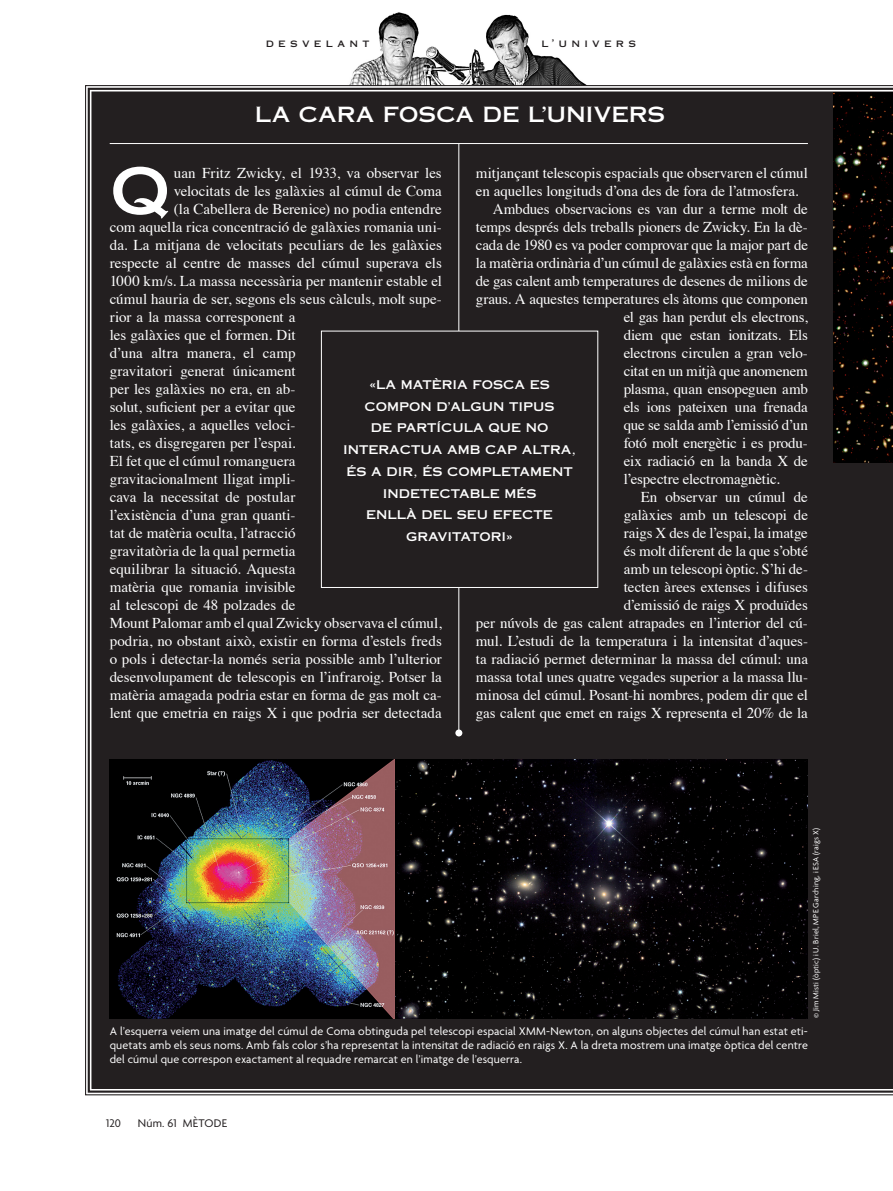
<style>
.page{position:relative;width:893px;height:1191px;background:#fff}
.page>*{position:absolute;margin:0;border:0;box-sizing:border-box;transform-origin:0 0}
.t1{font:64.5px "Copperplate Thirty One AB";color:#fff}
.t2{font:21px "Copperplate Thirty One AB";letter-spacing:-.005em;color:#fff}
.t3{font:15px "Times";letter-spacing:-.005em;color:#fff}
.t4{font:12px/14.2px "Agenda";letter-spacing:.015em;color:#fff;text-align:justify}
.t5{font:12px/21.8px "Copperplate Thirty One AB";color:#fff;text-align:center}
.t6{font:12px "Agenda";letter-spacing:.02em;color:#231f20}
.t7{font:10.5px "Copperplate Thirty One AB";letter-spacing:.41em;color:#231f20}
.t8{font:8.25px "Agenda";letter-spacing:.02em;color:#fff}
</style>
<div class="page">
<img style="left:349px;top:12px;width:238px;height:73px">
<div style="left:91px;top:91px;width:802px;height:998px;background:#231f20"></div>
<hr style="left:110px;top:143px;width:698px;height:1px;background:#fff">
<hr style="left:458px;top:143px;width:1px;height:589px;background:#fff">
<div style="left:455px;top:729px;width:7px;height:7px;background:#fff;border-radius:50%"></div>
<img style="left:834px;top:93px;width:59px;height:369px">
<img style="left:110px;top:759px;width:698px;height:259px">
<svg style="left:819px;top:856px;width:1px;height:13px"></svg>
<div style="left:321px;top:331px;width:277px;height:256px;background:#231f20"></div>
<div style="left:321px;top:331px;width:277px;height:257px;border:1px solid #fff"></div>
<p class="t7" style="left:266px;top:37px;width:105px">desvelant</p>
<p class="t7" style="left:542px;top:37px;width:96px">l’univers</p>
<h2 class="t2" style="left:255px;top:103px;width:412px">LA CARA FOSCA DE L’UNIVERS</h2>
<h1 class="t1" style="left:110px;top:154px;width:62px">Q</h1>
<p class="t3" style="left:174px;top:167px;width:270px">uan Fritz Zwicky, el 1933, va observar les</p>
<p class="t3" style="left:476px;top:167px;width:334px">mitjançant telescopis espacials que observaren el cúmul</p>
<p class="t3" style="left:476px;top:185px;width:324px">en aquelles longituds d’ona des de fora de l’atmosfera.</p>
<p class="t3" style="left:493px;top:203px;width:317px">Ambdues observacions es van dur a terme molt de</p>
<p class="t3" style="left:476px;top:221px;width:334px">temps després dels treballs pioners de Zwicky. En la dè-</p>
<p class="t3" style="left:476px;top:239px;width:334px">cada de 1980 es va poder comprovar que la major part de</p>
<p class="t3" style="left:476px;top:257px;width:334px">la matèria ordinària d’un cúmul de galàxies està en forma</p>
<p class="t3" style="left:476px;top:275px;width:334px">de gas calent amb temperatures de desenes de milions de</p>
<p class="t3" style="left:476px;top:293px;width:334px">graus. A aquestes temperatures els àtoms que componen</p>
<p class="t3" style="left:624px;top:311px;width:186px">el gas han perdut els electrons,</p>
<p class="t3" style="left:624px;top:329px;width:186px">diem que estan ionitzats. Els</p>
<p class="t3" style="left:624px;top:347px;width:186px">electrons circulen a gran velo-</p>
<p class="t3" style="left:624px;top:365px;width:186px">citat en un mitjà que anomenem</p>
<p class="t3" style="left:624px;top:383px;width:186px">plasma, quan ensopeguen amb</p>
<p class="t3" style="left:624px;top:401px;width:186px">els ions pateixen una frenada</p>
<p class="t3" style="left:624px;top:419px;width:186px">que se salda amb l’emissió d’un</p>
<p class="t3" style="left:624px;top:437px;width:186px">fotó molt energètic i es produ-</p>
<p class="t3" style="left:624px;top:455px;width:186px">eix radiació en la banda X de</p>
<p class="t3" style="left:624px;top:473px;width:158px">l’espectre electromagnètic.</p>
<p class="t3" style="left:641px;top:491px;width:169px">En observar un cúmul de</p>
<p class="t3" style="left:624px;top:509px;width:186px">galàxies amb un telescopi de</p>
<p class="t3" style="left:624px;top:527px;width:186px">raigs X des de l’espai, la imatge</p>
<p class="t3" style="left:624px;top:545px;width:186px">és molt diferent de la que s’obté</p>
<p class="t3" style="left:624px;top:563px;width:186px">amb un telescopi òptic. S’hi de-</p>
<p class="t3" style="left:624px;top:581px;width:186px">tecten àrees extenses i difuses</p>
<p class="t3" style="left:624px;top:599px;width:186px">d’emissió de raigs X produïdes</p>
<p class="t3" style="left:476px;top:617px;width:334px">per núvols de gas calent atrapades en l’interior del cú-</p>
<p class="t3" style="left:476px;top:635px;width:334px">mul. L’estudi de la temperatura i la intensitat d’aques-</p>
<p class="t3" style="left:476px;top:653px;width:334px">ta radiació permet determinar la massa del cúmul: una</p>
<p class="t3" style="left:476px;top:671px;width:334px">massa total unes quatre vegades superior a la massa llu-</p>
<p class="t3" style="left:476px;top:689px;width:334px">minosa del cúmul. Posant-hi nombres, podem dir que el</p>
<p class="t3" style="left:476px;top:707px;width:334px">gas calent que emet en raigs X representa el 20% de la</p>
<p class="t3" style="left:174px;top:185px;width:270px">velocitats de les galàxies al cúmul de Coma</p>
<p class="t3" style="left:174px;top:203px;width:270px">(la Cabellera de Berenice) no podia entendre</p>
<p class="t3" style="left:110px;top:221px;width:334px">com aquella rica concentració de galàxies romania uni-</p>
<p class="t3" style="left:110px;top:239px;width:334px">da. La mitjana de velocitats peculiars de les galàxies</p>
<p class="t3" style="left:110px;top:257px;width:334px">respecte al centre de masses del cúmul superava els</p>
<p class="t3" style="left:110px;top:275px;width:334px">1000 km/s. La massa necessària per mantenir estable el</p>
<p class="t3" style="left:110px;top:293px;width:334px">cúmul hauria de ser, segons els seus càlculs, molt supe-</p>
<p class="t3" style="left:110px;top:311px;width:187px">rior a la massa corresponent a</p>
<p class="t3" style="left:110px;top:329px;width:187px">les galàxies que el formen. Dit</p>
<p class="t3" style="left:110px;top:347px;width:187px">d’una altra manera, el camp</p>
<p class="t3" style="left:110px;top:365px;width:187px">gravitatori generat únicament</p>
<p class="t3" style="left:110px;top:383px;width:187px">per les galàxies no era, en ab-</p>
<p class="t3" style="left:110px;top:401px;width:187px">solut, suficient per a evitar que</p>
<p class="t3" style="left:110px;top:419px;width:187px">les galàxies, a aquelles veloci-</p>
<p class="t3" style="left:110px;top:437px;width:187px">tats, es disgregaren per l’espai.</p>
<p class="t3" style="left:110px;top:455px;width:187px">El fet que el cúmul romanguera</p>
<p class="t3" style="left:110px;top:473px;width:187px">gravitacionalment lligat impli-</p>
<p class="t3" style="left:110px;top:491px;width:187px">cava la necessitat de postular</p>
<p class="t3" style="left:110px;top:509px;width:187px">l’existència d’una gran quanti-</p>
<p class="t3" style="left:110px;top:527px;width:187px">tat de matèria oculta, l’atracció</p>
<p class="t3" style="left:110px;top:545px;width:187px">gravitatòria de la qual permetia</p>
<p class="t3" style="left:110px;top:563px;width:187px">equilibrar la situació. Aquesta</p>
<p class="t3" style="left:110px;top:581px;width:187px">matèria que romania invisible</p>
<p class="t3" style="left:110px;top:599px;width:187px">al telescopi de 48 polzades de</p>
<p class="t3" style="left:110px;top:617px;width:334px">Mount Palomar amb el qual Zwicky observava el cúmul,</p>
<p class="t3" style="left:110px;top:635px;width:334px">podria, no obstant això, existir en forma d’estels freds</p>
<p class="t3" style="left:110px;top:653px;width:334px">o pols i detectar-la només seria possible amb l’ulterior</p>
<p class="t3" style="left:110px;top:671px;width:334px">desenvolupament de telescopis en l’infraroig. Potser la</p>
<p class="t3" style="left:110px;top:689px;width:334px">matèria amagada podria estar en forma de gas molt ca-</p>
<p class="t3" style="left:110px;top:707px;width:334px">lent que emetria en raigs X i que podria ser detectada</p>
<p class="t5" style="left:343px;top:374px;width:234px">«LA MATÈRIA FOSCA ES<br>COMPON D’ALGUN TIPUS<br>DE PARTÍCULA QUE NO<br>INTERACTUA AMB CAP ALTRA,<br>ÉS A DIR, ÉS COMPLETAMENT<br>INDETECTABLE MÉS<br>ENLLÀ DEL SEU EFECTE<br>GRAVITATORI»</p>
<p class="t8" style="left:813px;top:1018px;width:191px;rotate:-90deg">© Jim Misti (òptic) i U. Briel, MPE Garching, i ESA (raigs X)</p>
<p class="t4" style="left:110px;top:1024px;width:700px">A l’esquerra veiem una imatge del cúmul de Coma obtinguda pel telescopi espacial XMM-Newton, on alguns objectes del cúmul han estat eti&shy;quetats amb els seus noms. Amb fals color s’ha representat la intensitat de radiació en raigs X. A la dreta mostrem una imatge òptica del centre del cúmul que correspon exactament al requadre remarcat en l’imatge de l’esquerra.</p>
<p class="t6" style="left:106px;top:1118px;width:16px">120</p>
<p class="t6" style="left:138px;top:1118px;width:91px">Núm. 61 MÈTODE</p>
</div>
